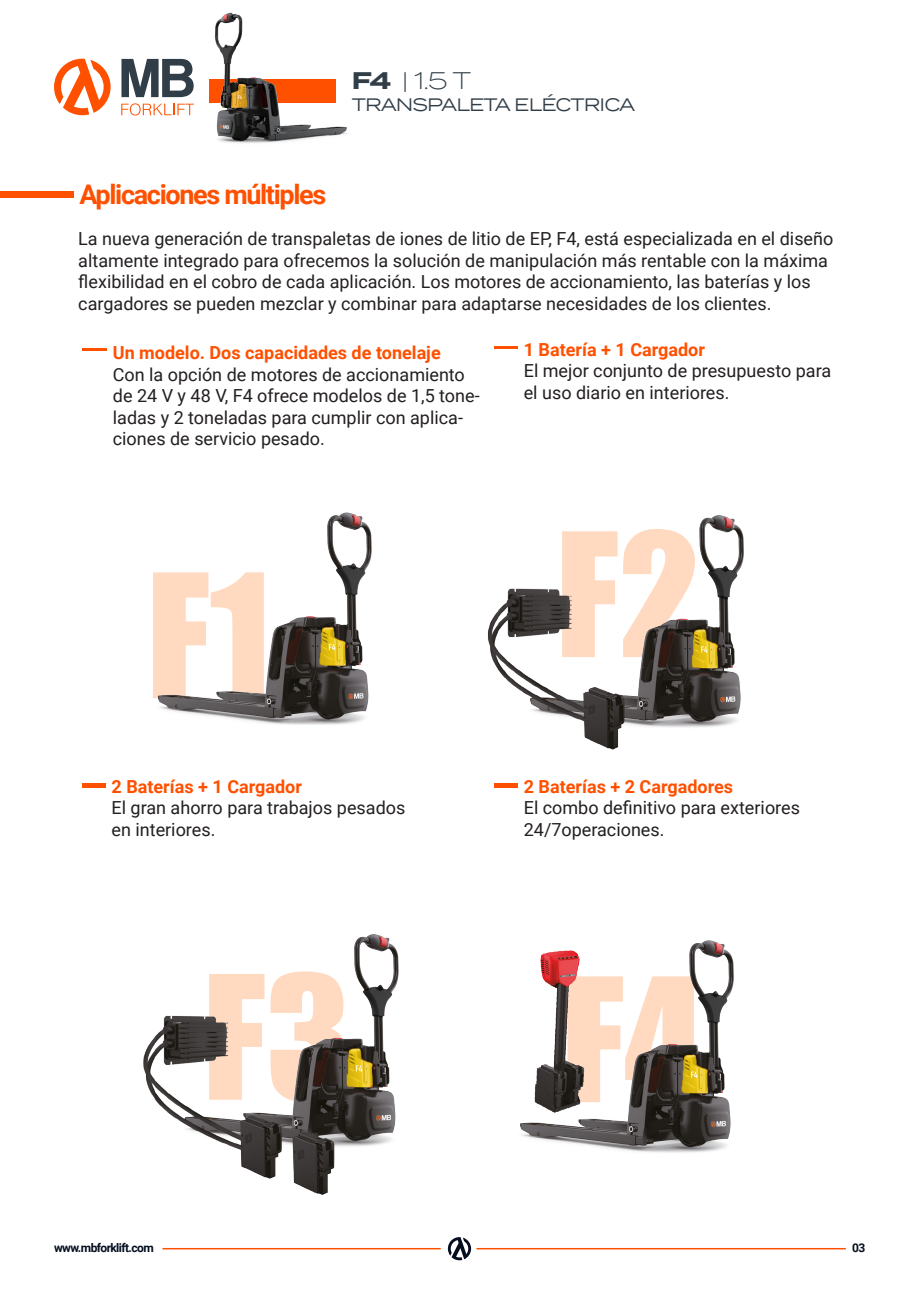
<style>
.page{position:relative;width:919px;height:1289px;background:#fff}
.page>*{position:absolute;margin:0;border:0;box-sizing:border-box;transform-origin:0 0}
.t1{font:159px "Impact";color:#ffd9c0}
.t2{font:700 27px "Roboto";letter-spacing:-.05em;color:#ff5000}
.t3{font:300 24px "Termina";color:#313e48}
.t4{font:18px/21.6px "Roboto";color:#231f20}
.t5{font:700 18px "Roboto";color:#ff5000}
.t6{font:18px "Termina";letter-spacing:-.05em;color:#313e48}
.t7{font:700 12px "Roboto";letter-spacing:-.05em;color:#040e1f}
.s1{font-weight:700}
</style>
<div class="page">
<svg style="left:121px;top:59px;width:73px;height:38px"></svg>
<svg style="left:121px;top:103px;width:73px;height:12px"></svg>
<svg style="left:54px;top:59px;width:57px;height:56px"></svg>
<img style="left:209px;top:12px;width:139px;height:131px">
<img style="left:82px;top:512px;width:764px;height:749px">
<hr style="left:82px;top:348px;width:25px;height:2px;background:#ff5000">
<hr style="left:494px;top:346px;width:24px;height:3px;background:#ff5000">
<hr style="left:82px;top:783px;width:24px;height:4px;background:#ff5000">
<hr style="left:494px;top:783px;width:24px;height:4px;background:#ff5000">
<div style="left:0;top:191px;width:73px;height:7px;background:#ff5000"></div>
<h3 class="t3" style="left:351px;top:63px;width:121px"><span class="s1">F4</span> | 1.5 T</h3>
<p class="t6" style="left:351px;top:92px;width:285px">TRANSPALETA ELÉCTRICA</p>
<p class="t2" style="left:79px;top:175px;width:248px">Aplicaciones múltiples</p>
<p class="t4" style="left:78px;top:227px;width:756px">La nueva generación de transpaletas de iones de litio de EP, F4, está especializada en el diseño altamente integrado para ofrecemos la solución de manipulación más rentable con la máxima flexibilidad en el cobro de cada aplicación. Los motores de accionamiento, las baterías y los cargadores se pueden mezclar y combinar para adaptarse necesidades de los clientes.</p>
<p class="t5" style="left:113px;top:340px;width:329px">Un modelo. Dos capacidades de tonelaje</p>
<p class="t4" style="left:113px;top:362px;width:368px">Con la opción de motores de accionamiento de 24 V y 48 V, F4 ofrece modelos de 1,5 tone&shy;ladas y 2 toneladas para cumplir con aplica&shy;ciones de servicio pesado.</p>
<p class="t1" style="left:146px;top:512px;width:125px">F1</p>
<p class="t5" style="left:111px;top:773px;width:192px">2 Baterías + 1 Cargador</p>
<p class="t4" style="left:111px;top:796px;width:295px">El gran ahorro para trabajos pesados en interiores.</p>
<p class="t5" style="left:523px;top:336px;width:183px">1 Batería + 1 Cargador</p>
<p class="t4" style="left:523px;top:359px;width:309px">El mejor conjunto de presupuesto para el uso diario en interiores.</p>
<p class="t1" style="left:555px;top:471px;width:145px">F2</p>
<p class="t5" style="left:523px;top:773px;width:211px">2 Baterías + 2 Cargadores</p>
<p class="t4" style="left:523px;top:796px;width:278px">El combo definitivo para exteriores<br>24/7operaciones.</p>
<p class="t1" style="left:202px;top:913px;width:149px">F3</p>
<p class="t1" style="left:561px;top:916px;width:144px">F4</p>
<p class="t7" style="left:54px;top:1239px;width:101px">www.mbforklift.com</p>
<p class="t7" style="left:852px;top:1239px;width:15px">03</p>
</div>
